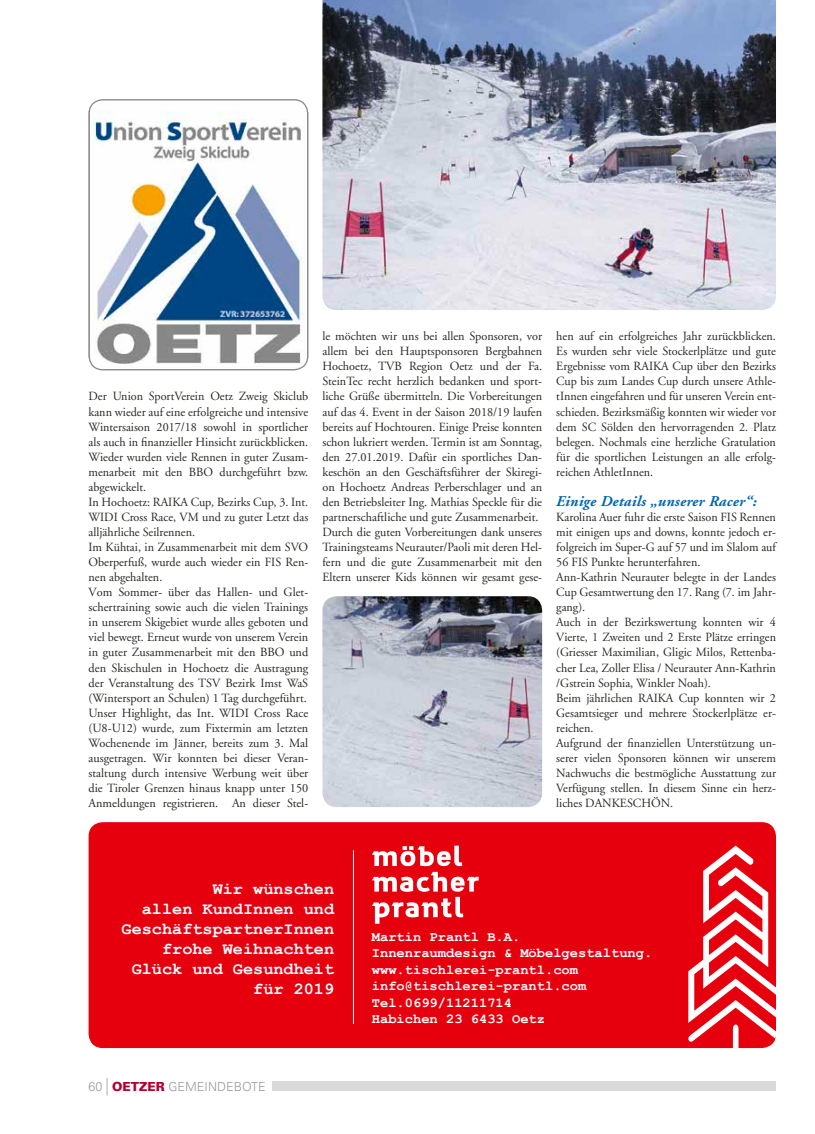
<style>
.page{position:relative;width:815px;height:1134px;background:#fff}
.page>*{position:absolute;margin:0;border:0;box-sizing:border-box;transform-origin:0 0}
.t1{font:700 16.88px/20px "Courier New";color:#fff;text-align:right}
.t2{font:italic 700 15px "Adobe Garamond LT";letter-spacing:.02em;color:#0067b2}
.t3{font:700 13.75px/16.5px "Courier New";color:#fff}
.t4{font:12.5px/15px "Adobe Garamond LT";color:#272824}
.t5{font:300 12.5px "Univers LT";color:#979998}
.s1{font-size:17.5px}
.s2{font-weight:900;color:#b20030}
</style>
<div class="page">
<div style="left:273px;top:1081px;width:503px;height:10px;background:#d9d9d9"></div>
<img style="left:89px;top:99px;width:219px;height:271px">
<div style="left:89px;top:99px;width:219px;height:271px;border:1px solid #878887;border-radius:14px"></div>
<img style="left:322px;top:0;width:454px;height:310px">
<div style="left:89px;top:822px;width:687px;height:226px;background:#e6000e"></div>
<img style="left:322px;top:596px;width:220px;height:211px">
<p class="t4" style="left:89px;top:389px;width:221px">Der Union SportVerein Oetz Zweig Skiclub kann wieder auf eine erfolgreiche und intensive Wintersaison 2017/18 sowohl in sportlicher als auch in finanzieller Hinsicht zurückblicken.<br>Wieder wurden viele Rennen in guter Zusam&shy;menarbeit mit den BBO durchgeführt bzw. abgewickelt.<br>In Hochoetz: RAIKA Cup, Bezirks Cup, 3. Int.<br>WIDI Cross Race, VM und zu guter Letzt das alljährliche Seilrennen.<br>Im Kühtai, in Zusammenarbeit mit dem SVO Oberperfuß, wurde auch wieder ein FIS Ren&shy;nen abgehalten.<br>Vom Sommer- über das Hallen- und Glet&shy;schertraining sowie auch die vielen Trainings in unserem Skigebiet wurde alles geboten und viel bewegt. Erneut wurde von unserem Verein in guter Zusammenarbeit mit den BBO und den Skischulen in Hochoetz die Austragung der Veranstaltung des TSV Bezirk Imst WaS (Wintersport an Schulen) 1 Tag durchgeführt.<br>Unser Highlight, das Int. WIDI Cross Race (U8-U12) wurde, zum Fixtermin am letzten Wochenende im Jänner, bereits zum 3. Mal ausgetragen. Wir konnten bei dieser Veran&shy;staltung durch intensive Werbung weit über die Tiroler Grenzen hinaus knapp unter 150<br>Anmeldungen registrieren. An dieser Stel-</p>
<p class="t4" style="left:322px;top:329px;width:221px">le möchten wir uns bei allen Sponsoren, vor allem bei den Hauptsponsoren Bergbahnen Hochoetz, TVB Region Oetz und der Fa.<br>SteinTec recht herzlich bedanken und sport&shy;liche Grüße übermitteln. Die Vorbereitungen auf das 4. Event in der Saison 2018/19 laufen bereits auf Hochtouren. Einige Preise konnten schon lukriert werden. Termin ist am Sonntag, den 27.01.2019. Dafür ein sportliches Dan&shy;keschön an den Geschäftsführer der Skiregi&shy;on Hochoetz Andreas Perberschlager und an den Betriebsleiter Ing. Mathias Speckle für die partnerschaftliche und gute Zusammenarbeit.<br>Durch die guten Vorbereitungen dank unseres Trainingsteams Neurauter/Paoli mit deren Hel&shy;fern und die gute Zusammenarbeit mit den Eltern unserer Kids können wir gesamt gese-</p>
<p class="t4" style="left:556px;top:329px;width:221px;text-align:justify">hen auf ein erfolgreiches Jahr zurückblicken.<br>Es wurden sehr viele Stockerlplätze und gute Ergebnisse vom RAIKA Cup über den Bezirks Cup bis zum Landes Cup durch unsere Athle&shy;tInnen eingefahren und für unseren Verein ent&shy;schieden. Bezirksmäßig konnten wir wieder vor dem SC Sölden den hervorragenden 2. Platz belegen. Nochmals eine herzliche Gratulation für die sportlichen Leistungen an alle erfolg&shy;reichen AthletInnen.</p>
<p class="t2" style="left:556px;top:492px;width:202px">Einige Details „unserer Racer“:</p>
<p class="t4" style="left:556px;top:509px;width:221px">Karolina Auer fuhr die erste Saison FIS Rennen mit einigen ups and downs, konnte jedoch er&shy;folgreich im Super-G auf 57 und im Slalom auf 56 FIS Punkte herunterfahren.<br>Ann-Kathrin Neurauter belegte in der Landes Cup Gesamtwertung den 17. Rang (7. im Jahr&shy;gang).<br>Auch in der Bezirkswertung konnten wir 4<br>Vierte, 1 Zweiten und 2 Erste Plätze erringen (Griesser Maximilian, Gligic Milos, Rettenba&shy;cher Lea, Zoller Elisa / Neurauter Ann-Kathrin /Gstrein Sophia, Winkler Noah).<br>Beim jährlichen RAIKA Cup konnten wir 2<br>Gesamtsieger und mehrere Stockerlplätze er&shy;reichen.<br>Aufgrund der finanziellen Unterstützung un&shy;serer vielen Sponsoren können wir unserem Nachwuchs die bestmögliche Ausstattung zur Verfügung stellen. In diesem Sinne ein herz&shy;liches DANKESCHÖN.</p>
<h1 class="t1" style="left:122px;top:878px;width:214px">Wir wünschen<br>allen KundInnen und<br>GeschäftspartnerInnen frohe Weihnachten<br>Glück und Gesundheit für 2019</h1>
<p class="t5" style="left:89px;top:1079px;width:179px">60 <span class="s1">|</span> <span class="s2">OETZER</span> GEMEINDEBOTE</p>
<p class="t3" style="left:372px;top:928px;width:282px">Martin Prantl B.A.<br>Innenraumdesign &amp; Möbelgestaltung. www.tischlerei-prantl.com info@tischlerei-prantl.com<br>Tel.0699/11211714<br>Habichen 23 6433 Oetz</p>
</div>
